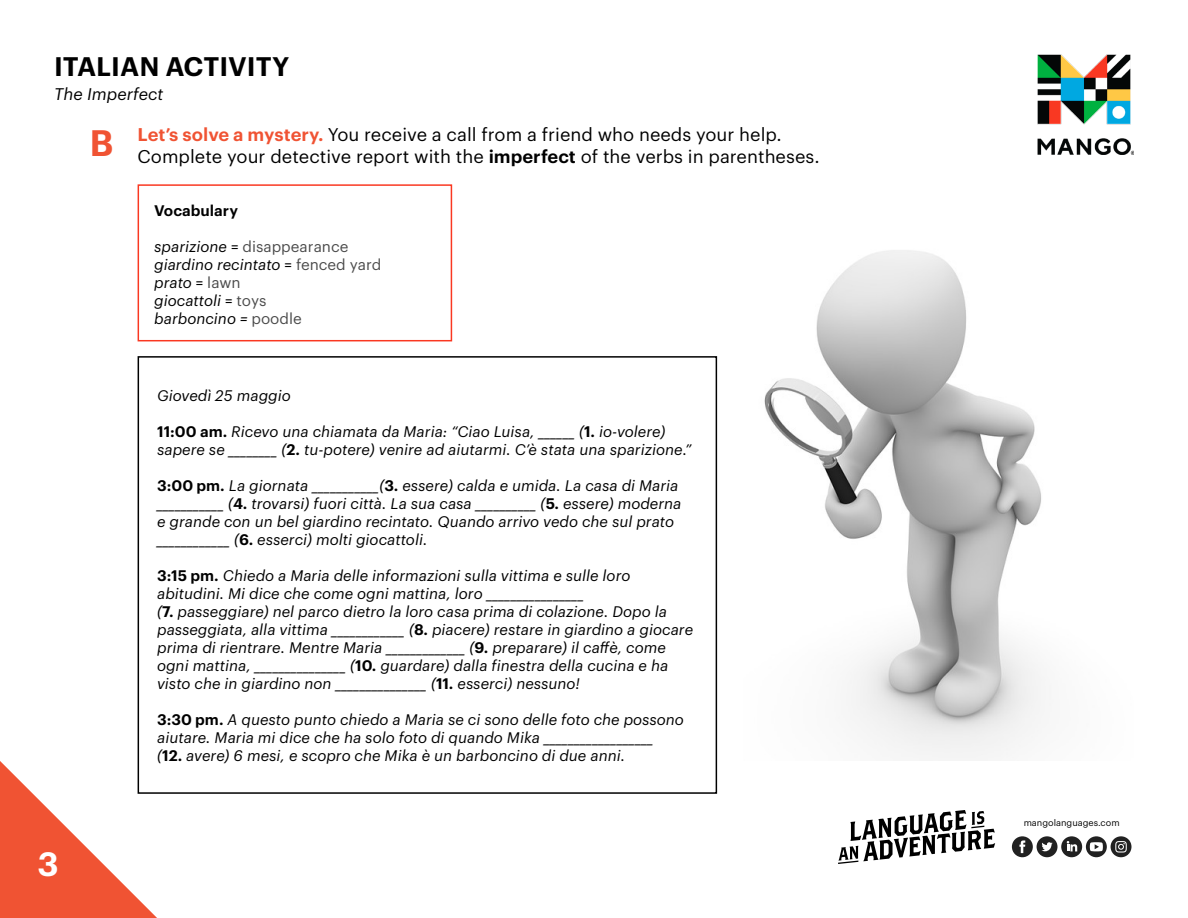
<style>
.page{position:relative;width:1188px;height:918px;background:#fff}
.page>*{position:absolute;margin:0;border:0;box-sizing:border-box;transform-origin:0 0}
.t1{font:600 36px "Graphik LCG";color:#f05333}
.t2{font:600 33px "Graphik LCG";color:#fff}
.t3{font:600 26.25px "Graphik LCG";color:#000}
.t4{font:18px/21.6px "Graphik LCG";color:#000}
.t5{font:italic 16.5px "Graphik LCG";color:#000}
.t6{font:italic 15px/18px "Graphik LCG";color:#000}
.t7{font:15px "Graphik LCG";color:#4b4b4b}
.t8{font:600 15px "Graphik LCG";color:#000}
.t9{font:9px "Graphik LCG";color:#000}
.s1{font-weight:600;color:#f05333}
.s2{font-weight:600}
.s3{font-style:italic;color:#000}
.s4{color:#000}
.s5{font-style:normal}
.s6{font-style:normal;color:#4b4b4b}
.s7{font-weight:600;font-style:normal}
</style>
<div class="page">
<svg style="left:0;top:761px;width:157px;height:157px"></svg>
<svg style="left:838px;top:810px;width:157px;height:54px"></svg>
<svg style="left:1086px;top:836px;width:21px;height:21px"></svg>
<svg style="left:1090px;top:842px;width:13px;height:9px"></svg>
<div style="left:1037px;top:836px;width:20px;height:21px;background:#212121;border-radius:10px"></div>
<svg style="left:1041px;top:842px;width:12px;height:9px"></svg>
<div style="left:1061px;top:836px;width:21px;height:21px;background:#212121;border-radius:10px"></div>
<svg style="left:1067px;top:841px;width:10px;height:10px"></svg>
<div style="left:1012px;top:836px;width:21px;height:21px;background:#212121;border-radius:10px"></div>
<svg style="left:1019px;top:840px;width:6px;height:13px"></svg>
<div style="left:1111px;top:836px;width:20px;height:21px;background:#212121;border-radius:10px"></div>
<svg style="left:1115px;top:841px;width:12px;height:12px"></svg>
<img style="left:1038px;top:55px;width:96px;height:99px">
<div style="left:138px;top:184px;width:314px;height:157px;border:2px solid #fa3821"></div>
<div style="left:138px;top:356px;width:579px;height:438px;border:2px solid #000"></div>
<img style="left:764px;top:250px;width:278px;height:508px">
<h3 class="t3" style="left:54px;top:47px;width:237px">ITALIAN ACTIVITY</h3>
<p class="t5" style="left:54px;top:82px;width:111px">The Imperfect</p>
<p class="t1" style="left:90px;top:115px;width:26px">B</p>
<p class="t4" style="left:138px;top:122px;width:684px"><span class="s1">Let’s solve a mystery.</span> You receive a call from a friend who needs your help.<br>Complete your detective report with the <span class="s2">imperfect</span> of the verbs in parentheses.</p>
<p class="t8" style="left:154px;top:199px;width:85px">Vocabulary</p>
<p class="t7" style="left:154px;top:236px;width:196px"><span class="s3">sparizione</span> <span class="s4">=</span> disappearance</p>
<p class="t6" style="left:154px;top:255px;width:229px">giardino recintato <span class="s5">=</span> <span class="s6">fenced yard</span></p>
<p class="t6" style="left:154px;top:273px;width:88px">prato <span class="s5">=</span> <span class="s6">lawn</span></p>
<p class="t6" style="left:154px;top:291px;width:114px">giocattoli <span class="s5">=</span> <span class="s6">toys</span></p>
<p class="t6" style="left:154px;top:309px;width:149px">barboncino = <span class="s6">poodle</span></p>
<h2 class="t2" style="left:37px;top:839px;width:23px">3</h2>
<p class="t6" style="left:157px;top:385px;width:135px">Giovedì 25 maggio</p>
<p class="t6" style="left:157px;top:421px;width:536px"><span class="s7">11:00 am.</span> Ricevo una chiamata da Maria: “Ciao Luisa, ______ (<span class="s7">1.</span> io-volere) sapere se ________ (<span class="s7">2.</span> tu-potere) venire ad aiutarmi. C’è stata una sparizione.”</p>
<p class="t6" style="left:157px;top:475px;width:526px"><span class="s7">3:00 pm.</span> La giornata ___________(<span class="s7">3.</span> essere) calda e umida. La casa di Maria ___________ (<span class="s7">4.</span> trovarsi) fuori città. La sua casa __________ (<span class="s7">5.</span> essere) moderna e grande con un bel giardino recintato. Quando arrivo vedo che sul prato ____________ (<span class="s7">6.</span> esserci) molti giocattoli.</p>
<p class="t6" style="left:157px;top:565px;width:475px"><span class="s7">3:15 pm.</span> Chiedo a Maria delle informazioni sulla vittima e sulle loro abitudini. Mi dice che come ogni mattina, loro ________________</p>
<p class="t6" style="left:157px;top:601px;width:538px">(<span class="s7">7.</span> passeggiare) nel parco dietro la loro casa prima di colazione. Dopo la passeggiata, alla vittima ____________ (<span class="s7">8.</span> piacere) restare in giardino a giocare prima di rientrare. Mentre Maria _____________ (<span class="s7">9.</span> preparare) il caffè, come ogni mattina, _______________ (<span class="s7">10.</span> guardare) dalla finestra della cucina e ha visto che in giardino non _______________ (<span class="s7">11.</span> esserci) nessuno!</p>
<p class="t6" style="left:157px;top:709px;width:528px"><span class="s7">3:30 pm.</span> A questo punto chiedo a Maria se ci sono delle foto che possono aiutare. Maria mi dice che ha solo foto di quando Mika __________________</p>
<p class="t6" style="left:157px;top:745px;width:470px">(<span class="s7">12.</span> avere) 6 mesi, e scopro che Mika è un barboncino di due anni.</p>
<p class="t9" style="left:1024px;top:816px;width:98px">mangolanguages.com</p>
</div>
